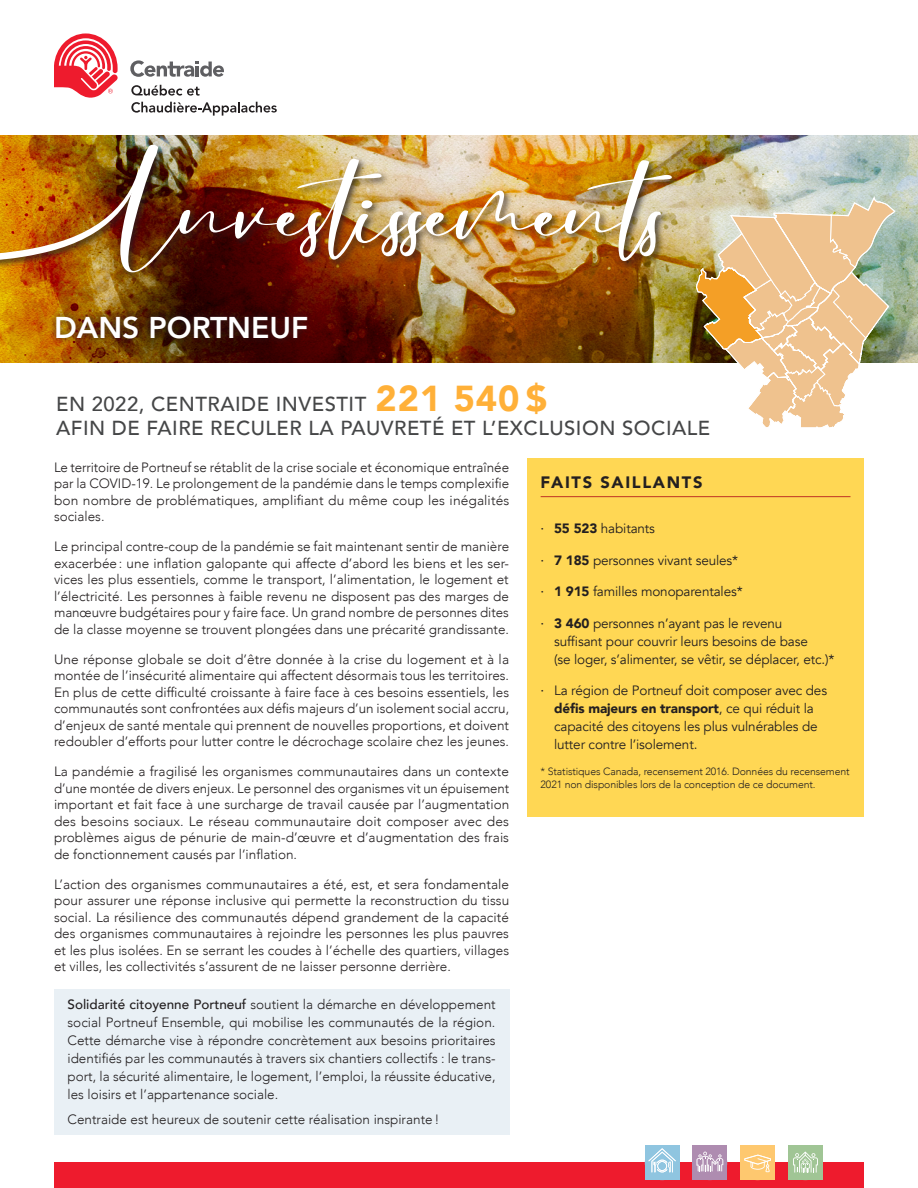
<style>
.page{position:relative;width:918px;height:1188px;background:#fff}
.page>*{position:absolute;margin:0;border:0;box-sizing:border-box;transform-origin:0 0}
.t1{font:800 30px "Avenir";color:#fff}
.t2{font:500 20.25px/24px "Avenir";letter-spacing:.025em;color:#454647}
.t3{font:900 16.5px "Avenir";letter-spacing:.1em;color:#231f20}
.t4{font:300 13.5px/16.5px "Avenir";color:#231f20;text-align:justify}
.t5{font:13.5px/18px "Avenir";letter-spacing:-.01em;color:#231f20}
.t6{font:300 10.5px/12.6px "Avenir";letter-spacing:-.01em;color:#231f20}
.s1{font-weight:900;font-size:36px;color:#ffb038}
.s2{font-weight:500}
.s3{font-style:inherit}
.s4{font-weight:900}
</style>
<div class="page">
<img style="left:0;top:135px;width:918px;height:227px">
<svg style="left:130px;top:60px;width:94px;height:17px"></svg>
<svg style="left:131px;top:85px;width:69px;height:11px"></svg>
<svg style="left:131px;top:102px;width:146px;height:14px"></svg>
<svg style="left:54px;top:33px;width:64px;height:65px"></svg>
<div style="left:54px;top:1163px;width:810px;height:25px;background:#ee1b2d"></div>
<div style="left:645px;top:1145px;width:35px;height:35px;background:#8fc5e0"></div>
<svg style="left:648px;top:1148px;width:28px;height:24px"></svg>
<div style="left:788px;top:1145px;width:35px;height:35px;background:#a0c595"></div>
<svg style="left:793px;top:1152px;width:25px;height:21px"></svg>
<div style="left:693px;top:1145px;width:34px;height:35px;background:#ae8cb0"></div>
<svg style="left:697px;top:1152px;width:26px;height:19px"></svg>
<div style="left:740px;top:1145px;width:35px;height:35px;background:#fec86f"></div>
<svg style="left:744px;top:1155px;width:27px;height:17px"></svg>
<div style="left:0;top:142px;width:680px;height:139px;background:#231f20;opacity:.75"></div>
<img style="left:0;top:145px;width:672px;height:127px">
<div style="left:54px;top:989px;width:455px;height:121px;background:#e9f0f5"></div>
<div style="left:54px;top:1104px;width:455px;height:31px;background:#e9f0f5"></div>
<div style="left:49px;top:309px;width:265px;height:37px;background:#231f20;opacity:.75"></div>
<div style="left:527px;top:458px;width:337px;height:358px;background:#ffd754"></div>
<hr style="left:541px;top:496px;width:309px;height:1px;background:#bf3124">
<svg style="left:696px;top:197px;width:199px;height:230px"></svg>
<h1 class="t1" style="left:54px;top:304px;width:256px">DANS PORTNEUF</h1>
<h2 class="t2" style="left:56px;top:391px;width:656px">EN 2022, CENTRAIDE INVESTIT <span class="s1">221 540 $<br></span>AFIN DE FAIRE RECULER LA PAUVRETÉ ET L’EXCLUSION SOCIALE</h2>
<p class="t4" style="left:54px;top:459px;width:457px">Le territoire de Portneuf se rétablit de la crise sociale et économique entraînée par la COVID-19. Le prolongement de la pandémie dans le temps complexifie bon nombre de problématiques, amplifiant du même coup les inégalités sociales.</p>
<p class="t4" style="left:54px;top:539px;width:457px">Le principal contre-coup de la pandémie se fait maintenant sentir de manière exacerbée: une inflation galopante qui affecte d’abord les biens et les ser&shy;vices les plus essentiels, comme le transport, l’alimentation, le logement et l’électricité. Les personnes à faible revenu ne disposent pas des marges de manœuvre budgétaires pour y faire face. Un grand nombre de personnes dites de la classe moyenne se trouvent plongées dans une précarité grandissante.</p>
<p class="t4" style="left:54px;top:651px;width:457px">Une réponse globale se doit d’être donnée à la crise du logement et à la montée de l’insécurité alimentaire qui affectent désormais tous les territoires.<br>En plus de cette difficulté croissante à faire face à ces besoins essentiels, les communautés sont confrontées aux défis majeurs d’un isolement social accru, d’enjeux de santé mentale qui prennent de nouvelles proportions, et doivent redoubler d’efforts pour lutter contre le décrochage scolaire chez les jeunes.</p>
<p class="t4" style="left:54px;top:764px;width:457px">La pandémie a fragilisé les organismes communautaires dans un contexte d’une montée de divers enjeux. Le personnel des organismes vit un épuisement important et fait face à une surcharge de travail causée par l’augmentation des besoins sociaux. Le réseau communautaire doit composer avec des problèmes aigus de pénurie de main-d’œuvre et d’augmentation des frais de fonctionnement causés par l’inflation.</p>
<p class="t4" style="left:54px;top:876px;width:457px">L’action des organismes communautaires a été, est, et sera fondamentale pour assurer une réponse inclusive qui permette la reconstruction du tissu social. La résilience des communautés dépend grandement de la capacité des organismes communautaires à rejoindre les personnes les plus pauvres et les plus isolées. En se serrant les coudes à l’échelle des quartiers, villages et villes, les collectivités s’assurent de ne laisser personne derrière.</p>
<p class="t4" style="left:68px;top:996px;width:430px;line-height:18px"><span class="s2">Solidarité citoyenne Portneuf</span> soutient la démarche en développement social Portneuf Ensemble, qui mobilise les communautés de la région.<br>Cette démarche vise à répondre concrètement aux besoins prioritaires identifiés par les communautés à travers six chantiers collectifs : le trans&shy;port, la sécurité alimentaire, le logement, l’emploi, la réussite éducative, les loisirs et l’appartenance sociale.</p>
<p class="t4" style="left:68px;top:1111px;width:373px">Centraide est heureux de soutenir cette réalisation inspirante!</p>
<p class="t3" style="left:541px;top:469px;width:163px">FAITS SAILLANTS</p>
<p class="t5" style="left:541px;top:520px;width:116px"><span class="s3">∙</span> <span class="s4">55 523</span> habitants</p>
<p class="t5" style="left:541px;top:551px;width:199px"><span class="s3">∙</span> <span class="s4">7 185</span> personnes vivant seules*</p>
<p class="t5" style="left:541px;top:583px;width:204px"><span class="s3">∙</span> <span class="s4">1 915</span> familles monoparentales*</p>
<p class="t5" style="left:554px;top:614px;width:282px;text-indent:-14px"><span class="s3">∙</span> <span class="s4">3 460</span> personnes n’ayant pas le revenu<br>suffisant pour couvrir leurs besoins de base<br>(se loger, s’alimenter, se vêtir, se déplacer, etc.)*</p>
<p class="t5" style="left:554px;top:682px;width:274px;text-indent:-14px"><span class="s3">∙</span> La région de Portneuf doit composer avec des <span class="s4">défis majeurs en transport</span>, ce qui réduit la capacité des citoyens les plus vulnérables de lutter contre l’isolement.</p>
<p class="t6" style="left:541px;top:766px;width:311px">* Statistiques Canada, recensement 2016. Données du recensement<br>2021 non disponibles lors de la conception de ce document.</p>
</div>
